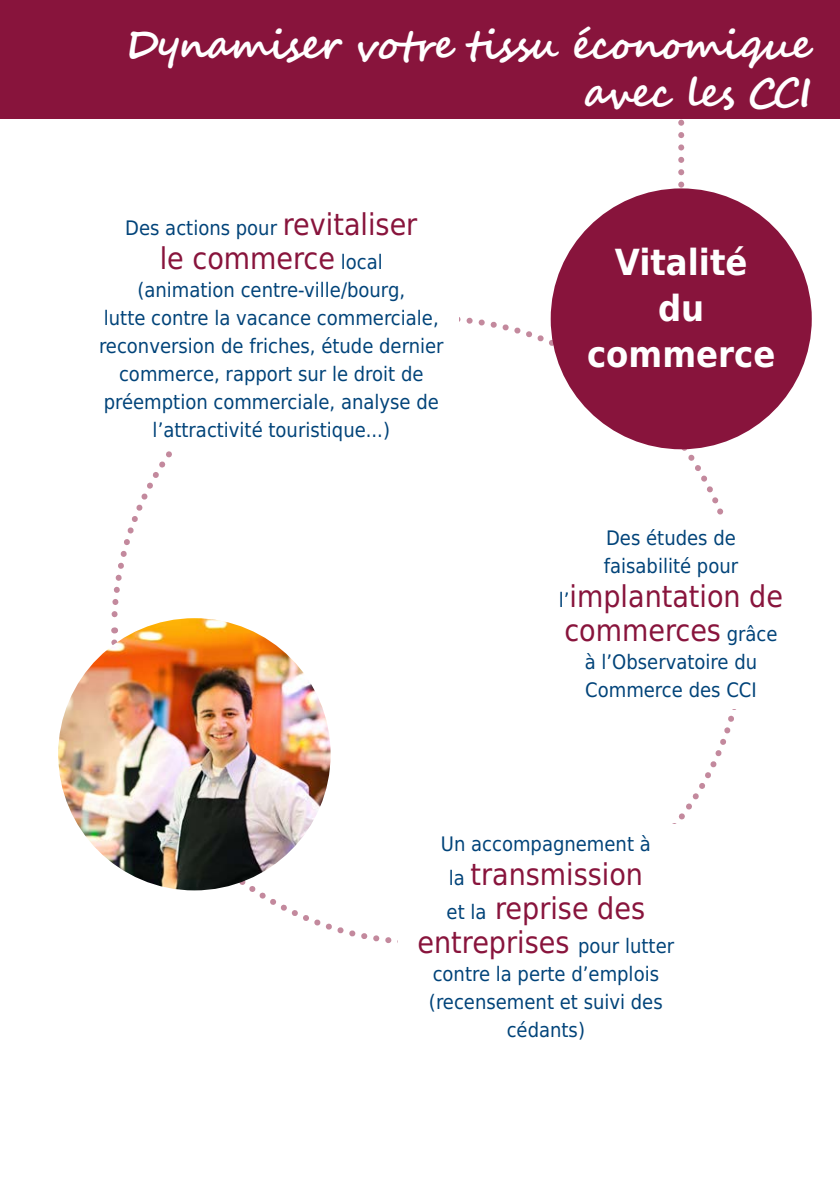
<style>
.page{position:relative;width:840px;height:1191px;background:#fff}
.page>*{position:absolute;margin:0;border:0;box-sizing:border-box;transform-origin:0 0}
.t1{font:700 40px/48px "Segoe Script";letter-spacing:-.04em;color:#fff;text-align:right}
.t2{font:700 36px/46px "DejaVu Sans Condensed";color:#fff;text-align:center}
.t3{font:30px/34px "DejaVu Sans Condensed";color:#88143c}
.t4{font:20px/28px "DejaVu Sans Condensed";color:#004379;text-align:center}
.s1{font-size:30px;color:#88143c}
.s2{font-size:20px;color:#004379}
</style>
<div class="page">
<svg style="left:677px;top:118px;width:6px;height:70px"></svg>
<div style="left:550px;top:188px;width:261px;height:261px;background:#88143c;border-radius:50%"></div>
<svg style="left:459px;top:312px;width:290px;height:203px"></svg>
<svg style="left:111px;top:451px;width:139px;height:179px"></svg>
<svg style="left:110px;top:636px;width:288px;height:308px"></svg>
<div style="left:0;top:0;width:839px;height:118px;background:#88143c"></div>
<img style="left:58px;top:618px;width:272px;height:272px;border-radius:136px">
<p class="t1" style="left:125px;top:21px;width:687px">Dynamiser votre tissu économique avec les CCI</p>
<p class="t4" style="left:125px;top:213px;width:293px">Des actions pour <span class="s1">revitaliser</span></p>
<p class="t3" style="left:160px;top:241px;width:224px">le commerce <span class="s2">local</span></p>
<p class="t4" style="left:99px;top:275px;width:346px">(animation centre-ville/bourg,<br>lutte contre la vacance commerciale, reconversion de friches, étude dernier commerce, rapport sur le droit de préemption commerciale, analyse de l’attractivité touristique...)</p>
<p class="t2" style="left:586px;top:239px;width:190px">Vitalité<br>du commerce</p>
<p class="t4" style="left:603px;top:523px;width:136px;text-align:left">Des études de faisabilité pour</p>
<p class="t3" style="left:558px;top:579px;width:225px"><span class="s2">l’</span>implantation de commerces <span class="s2">grâce</span></p>
<p class="t4" style="left:584px;top:647px;width:174px;text-align:left">à l’Observatoire du<br>Commerce des CCI</p>
<p class="t4" style="left:440px;top:829px;width:211px">Un accompagnement à</p>
<p class="t3" style="left:417px;top:856px;width:258px;text-align:center"><span class="s2">la</span> transmission<br><span class="s2">et la</span> reprise des entreprises <span class="s2">pour lutter</span></p>
<p class="t4" style="left:428px;top:959px;width:235px">contre la perte d’emplois (recensement et suivi des cédants)</p>
</div>
